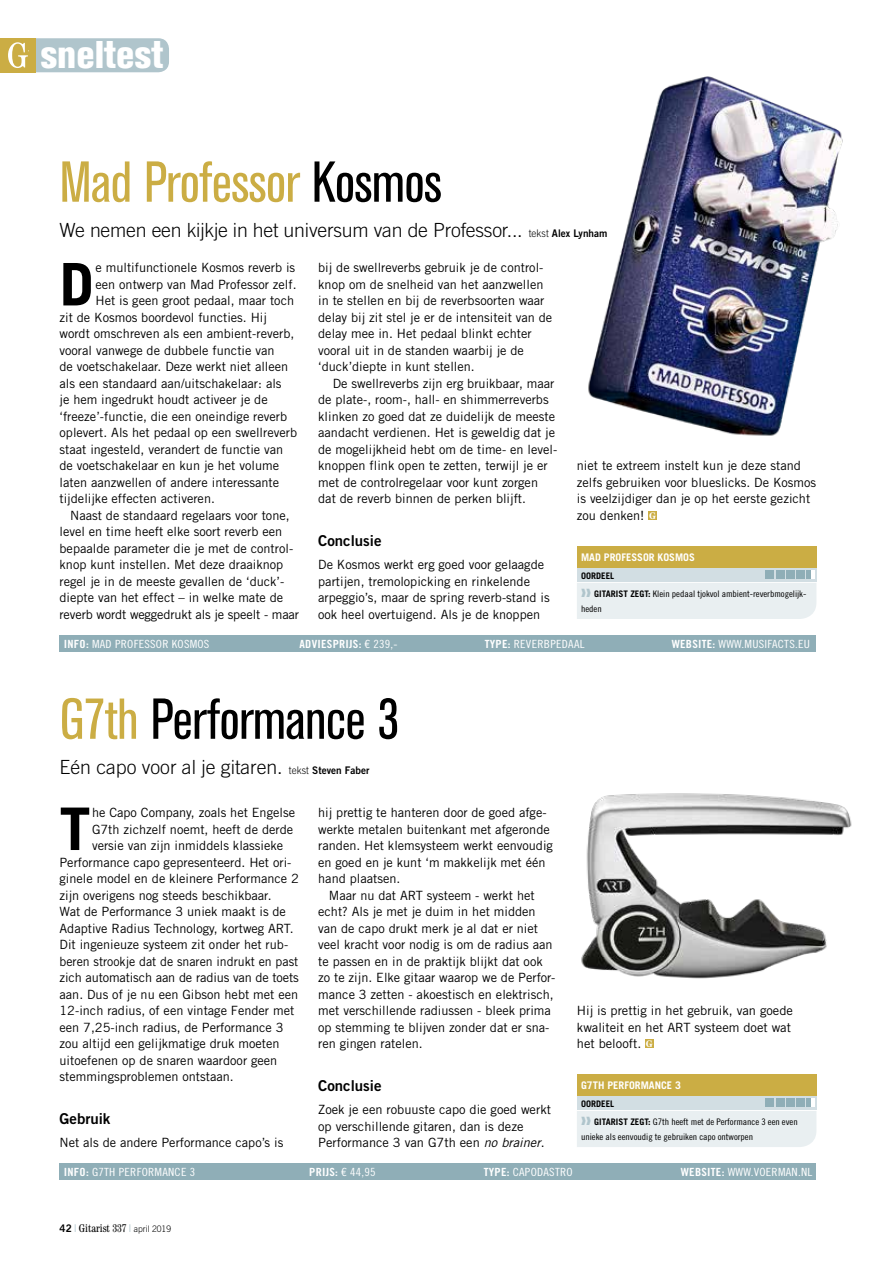
<style>
.page{position:relative;width:893px;height:1263px;background:#fff}
.page>*{position:absolute;margin:0;border:0;box-sizing:border-box;transform-origin:0 0}
.t1{font:700 58.8px "Trade Gothic LT Std";color:#000;scale:1.05 1}
.t2{font:condensed 57px "Akzidenz Grotesk BE";letter-spacing:-.01em;color:#cbad44}
.t3{font:condensed 57px "Akzidenz Grotesk BE";letter-spacing:-.01em;color:#000}
.t4{font:800 condensed 38.25px "Akzidenz Grotesk BE";color:#fff}
.t5{font:300 19.5px "Trade Gothic LT Std";letter-spacing:-.01em;color:#000}
.t6{font:15px "Trade Gothic LT Std Bd 2";color:#000}
.t7{font:12.75px/16.5px "Trade Gothic LT Std";color:#000}
.t8{font:11.25px "Trade Gothic LT Std Cn 18";letter-spacing:.02em;color:#fff;scale:1.1 1}
.t9{font:11.25px "Trade Gothic LT Std Bd Cn 20";letter-spacing:.02em;color:#fff;scale:1.1 1}
.t10{font:condensed 11.25px "Century Std";color:#000;scale:.95 1}
.t11{font:700 10.5px "Trade Gothic LT Std";color:#fff}
.t12{font:9px/15px "Trade Gothic LT Std Cn 18";letter-spacing:-.005em;color:#000;scale:1.1 1}
.t13{font:700 9px "Trade Gothic LT Std";color:#000}
.s1{color:#000}
.s2{font-size:10.5px}
.s3{font-family:"Trade Gothic LT Std Bd 2";font-weight:400;font-size:10.5px}
.s4{font-family:"Century Std";font-weight:700;font-size:9.75px;color:#fff}
.s5{color:#b0c5cc}
.s6{font-family:"Trade Gothic LT Std";font-weight:700}
.s7{font-family:"Trade Gothic LT Std Bd Cn 20"}
.s8{font-family:"Trade Gothic LT Std Cn 18"}
.s9{color:#cbad44}
.s10{font-style:italic}
.s11{font-family:"Trade Gothic LT Std Bd 2";font-stretch:normal;font-size:10.5px}
.s12{font-weight:300;color:#8faeb7}
.s13{font-family:"Trade Gothic LT Std";font-weight:300;font-stretch:normal;font-size:9px}
</style>
<div class="page">
<svg style="left:0;top:38px;width:169px;height:34px;background:#b8c3b5"></svg>
<div style="left:60px;top:635px;width:756px;height:17px;background:#8faeb7"></div>
<div style="left:60px;top:1163px;width:756px;height:17px;background:#8faeb7"></div>
<div style="left:648px;top:511px;width:9px;height:9px;background:#cbad44"></div>
<div style="left:645px;top:1039px;width:9px;height:9px;background:#cbad44"></div>
<div style="left:577px;top:568px;width:239px;height:14px;background:#d2dee3"></div>
<div style="left:577px;top:546px;width:239px;height:22px;background:#cbad44"></div>
<svg style="left:577px;top:570px;width:239px;height:49px"></svg>
<div style="left:796px;top:570px;width:8px;height:9px;background:#8faeb7"></div>
<div style="left:577px;top:1096px;width:239px;height:14px;background:#d2dee3"></div>
<div style="left:577px;top:1074px;width:239px;height:22px;background:#cbad44"></div>
<svg style="left:577px;top:1098px;width:239px;height:49px"></svg>
<div style="left:796px;top:1098px;width:8px;height:9px;background:#8faeb7"></div>
<img style="left:581px;top:793px;width:271px;height:186px">
<img style="left:588px;top:76px;width:255px;height:360px">
<h3 class="t4" style="left:41px;top:33px;width:124px">sneltest</h3>
<h2 class="t2" style="left:60px;top:150px;width:384px">Mad Professor <span class="s1">Kosmos</span></h2>
<h3 class="t5" style="left:60px;top:218px;width:550px">We nemen een kijkje in het universum van de Professor... <span class="s2">tekst</span> <span class="s3">Alex Lynham</span></h3>
<h1 class="t1" style="left:60px;top:248px;width:34px">D</h1>
<p class="t7" style="left:95px;top:259px;width:201px">e multifunctionele Kosmos reverb is</p>
<p class="t7" style="left:95px;top:276px;width:203px">een ontwerp van Mad Professor zelf.</p>
<p class="t7" style="left:95px;top:292px;width:200px">Het is geen groot pedaal, maar toch</p>
<p class="t7" style="left:60px;top:309px;width:209px">zit de Kosmos boordevol functies. Hij</p>
<p class="t7" style="left:60px;top:325px;width:236px">wordt omschreven als een ambient-reverb,</p>
<p class="t7" style="left:60px;top:342px;width:216px">vooral vanwege de dubbele functie van</p>
<p class="t7" style="left:60px;top:358px;width:230px">de voetschakelaar. Deze werkt niet alleen</p>
<p class="t7" style="left:60px;top:375px;width:224px">als een standaard aan/uitschakelaar: als</p>
<p class="t7" style="left:60px;top:391px;width:210px">je hem ingedrukt houdt activeer je de</p>
<p class="t7" style="left:60px;top:408px;width:229px">‘freeze’-functie, die een oneindige reverb</p>
<p class="t7" style="left:60px;top:424px;width:239px">oplevert. Als het pedaal op een swellreverb</p>
<p class="t7" style="left:60px;top:441px;width:225px">staat ingesteld, verandert de functie van</p>
<p class="t7" style="left:60px;top:457px;width:221px">de voetschakelaar en kun je het volume</p>
<p class="t7" style="left:60px;top:474px;width:221px">laten aanzwellen of andere interessante</p>
<p class="t7" style="left:60px;top:490px;width:157px">tijdelijke effecten activeren.</p>
<p class="t7" style="left:70px;top:507px;width:221px">Naast de standaard regelaars voor tone,</p>
<p class="t7" style="left:60px;top:523px;width:224px">level en time heeft elke soort reverb een</p>
<p class="t7" style="left:60px;top:540px;width:235px">bepaalde parameter die je met de control-</p>
<p class="t7" style="left:60px;top:556px;width:225px">knop kunt instellen. Met deze draaiknop</p>
<p class="t7" style="left:60px;top:573px;width:226px">regel je in de meeste gevallen de ‘duck’-</p>
<p class="t7" style="left:60px;top:589px;width:225px">diepte van het effect – in welke mate de</p>
<p class="t7" style="left:60px;top:606px;width:241px">reverb wordt weggedrukt als je speelt - maar</p>
<p class="t7" style="left:318px;top:259px;width:236px">bij de swellreverbs gebruik je de control&shy;knop om de snelheid van het aanzwellen in te stellen en bij de reverbsoorten waar delay bij zit stel je er de intensiteit van de delay mee in. Het pedaal blinkt echter vooral uit in de standen waarbij je de ‘duck’diepte in kunt stellen.</p>
<p class="t7" style="left:318px;top:375px;width:241px;text-indent:15px">De swellreverbs zijn erg bruikbaar, maar de plate-, room-, hall- en shimmerreverbs klinken zo goed dat ze duidelijk de meeste aandacht verdienen. Het is geweldig dat je de mogelijkheid hebt om de time- en level&shy;knoppen flink open te zetten, terwijl je er met de controlregelaar voor kunt zorgen dat de reverb binnen de perken blijft.</p>
<p class="t6" style="left:318px;top:532px;width:65px">Conclusie</p>
<p class="t7" style="left:318px;top:556px;width:233px">De Kosmos werkt erg goed voor gelaagde partijen, tremolopicking en rinkelende arpeggio’s, maar de spring reverb-stand is ook heel overtuigend. Als je de knoppen</p>
<p class="t7" style="left:577px;top:457px;width:241px">niet te extreem instelt kun je deze stand zelfs gebruiken voor blueslicks. De Kosmos is veelzijdiger dan je op het eerste gezicht zou denken! <span class="s4">G</span></p>
<p class="t11" style="left:581px;top:551px;width:115px">MAD PROFESSOR KOSMOS</p>
<p class="t13" style="left:581px;top:570px;width:35px">OORDEEL</p>
<p class="t12" style="left:581px;top:586px;width:206px"><span class="s5">❱❱</span> <span class="s6">GITARIST ZEGT:</span> Klein pedaal tjokvol ambient-reverbmogelijk&shy;heden</p>
<p class="t8" style="left:64px;top:637px;width:134px"><span class="s7">INFO:</span> MAD PROFESSOR KOSMOS</p>
<p class="t9" style="left:300px;top:637px;width:91px">ADVIESPRIJS: <span class="s8">€ 239,-</span></p>
<p class="t8" style="left:485px;top:637px;width:92px"><span class="s7">TYPE:</span> REVERBPEDAAL</p>
<p class="t8" style="left:672px;top:637px;width:127px"><span class="s7">WEBSITE:</span> WWW.MUSIFACTS.EU</p>
<h2 class="t3" style="left:60px;top:687px;width:341px"><span class="s9">G7th</span> Performance 3</h2>
<h3 class="t5" style="left:60px;top:755px;width:312px">Eén capo voor al je gitaren. <span class="s2">tekst</span> <span class="s3">Steven Faber</span></h3>
<h1 class="t1" style="left:60px;top:793px;width:31px">T</h1>
<p class="t7" style="left:92px;top:804px;width:205px">he Capo Company, zoals het Engelse</p>
<p class="t7" style="left:92px;top:820px;width:203px">G7th zichzelf noemt, heeft de derde</p>
<p class="t7" style="left:92px;top:837px;width:193px">versie van zijn inmiddels klassieke</p>
<p class="t7" style="left:60px;top:853px;width:233px">Performance capo gepresenteerd. Het ori-</p>
<p class="t7" style="left:60px;top:870px;width:241px">ginele model en de kleinere Performance 2</p>
<p class="t7" style="left:60px;top:886px;width:214px">zijn overigens nog steeds beschikbaar.</p>
<p class="t7" style="left:60px;top:903px;width:228px">Wat de Performance 3 uniek maakt is de</p>
<p class="t7" style="left:60px;top:919px;width:236px">Adaptive Radius Technology, kortweg ART.</p>
<p class="t7" style="left:60px;top:936px;width:230px">Dit ingenieuze systeem zit onder het rub-</p>
<p class="t7" style="left:60px;top:952px;width:240px">beren strookje dat de snaren indrukt en past</p>
<p class="t7" style="left:60px;top:969px;width:241px">zich automatisch aan de radius van de toets</p>
<p class="t7" style="left:60px;top:985px;width:240px">aan. Dus of je nu een Gibson hebt met een</p>
<p class="t7" style="left:60px;top:1002px;width:236px">12-inch radius, of een vintage Fender met</p>
<p class="t7" style="left:60px;top:1018px;width:226px">een 7,25-inch radius, de Performance 3</p>
<p class="t7" style="left:60px;top:1035px;width:221px">zou altijd een gelijkmatige druk moeten</p>
<p class="t7" style="left:60px;top:1051px;width:219px">uitoefenen op de snaren waardoor geen</p>
<p class="t7" style="left:60px;top:1068px;width:176px">stemmingsproblemen ontstaan.</p>
<p class="t6" style="left:60px;top:1109px;width:52px">Gebruik</p>
<p class="t7" style="left:60px;top:1134px;width:225px">Net als de andere Performance capo’s is</p>
<p class="t7" style="left:318px;top:804px;width:236px">hij prettig te hanteren door de goed afge&shy;werkte metalen buitenkant met afgeronde randen. Het klemsysteem werkt eenvoudig en goed en je kunt ‘m makkelijk met één hand plaatsen.</p>
<p class="t7" style="left:318px;top:886px;width:239px;text-indent:11px">Maar nu dat ART systeem - werkt het echt? Als je met je duim in het midden van de capo drukt merk je al dat er niet veel kracht voor nodig is om de radius aan te passen en in de praktijk blijkt dat ook zo te zijn. Elke gitaar waarop we de Perfor&shy;mance 3 zetten - akoestisch en elektrisch, met verschillende radiussen - bleek prima op stemming te blijven zonder dat er sna&shy;ren gingen ratelen.</p>
<p class="t6" style="left:318px;top:1076px;width:65px">Conclusie</p>
<p class="t7" style="left:318px;top:1101px;width:234px">Zoek je een robuuste capo die goed werkt op verschillende gitaren, dan is deze<br>Performance 3 van G7th een <span class="s10">no brainer</span>.</p>
<p class="t7" style="left:577px;top:1002px;width:218px">Hij is prettig in het gebruik, van goede kwaliteit en het ART systeem doet wat het belooft. <span class="s4">G</span></p>
<p class="t11" style="left:581px;top:1079px;width:101px">G7TH PERFORMANCE 3</p>
<p class="t13" style="left:581px;top:1098px;width:35px">OORDEEL</p>
<p class="t12" style="left:581px;top:1114px;width:198px"><span class="s5">❱❱</span> <span class="s6">GITARIST ZEGT:</span> G7th heeft met de Performance 3 een even unieke als eenvoudig te gebruiken capo ontworpen</p>
<p class="t8" style="left:64px;top:1165px;width:121px"><span class="s7">INFO:</span> G7TH PERFORMANCE 3</p>
<p class="t9" style="left:309px;top:1165px;width:62px">PRIJS: <span class="s8">€ 44,95</span></p>
<p class="t8" style="left:484px;top:1165px;width:82px"><span class="s7">TYPE:</span> CAPODASTRO</p>
<p class="t8" style="left:681px;top:1165px;width:121px"><span class="s7">WEBSITE:</span> WWW.VOERMAN.NL</p>
<p class="t10" style="left:60px;top:1222px;width:119px"><span class="s11">42</span> <span class="s12">|</span> Gitarist 337 <span class="s12">|</span> <span class="s13">april 2019</span></p>
</div>
